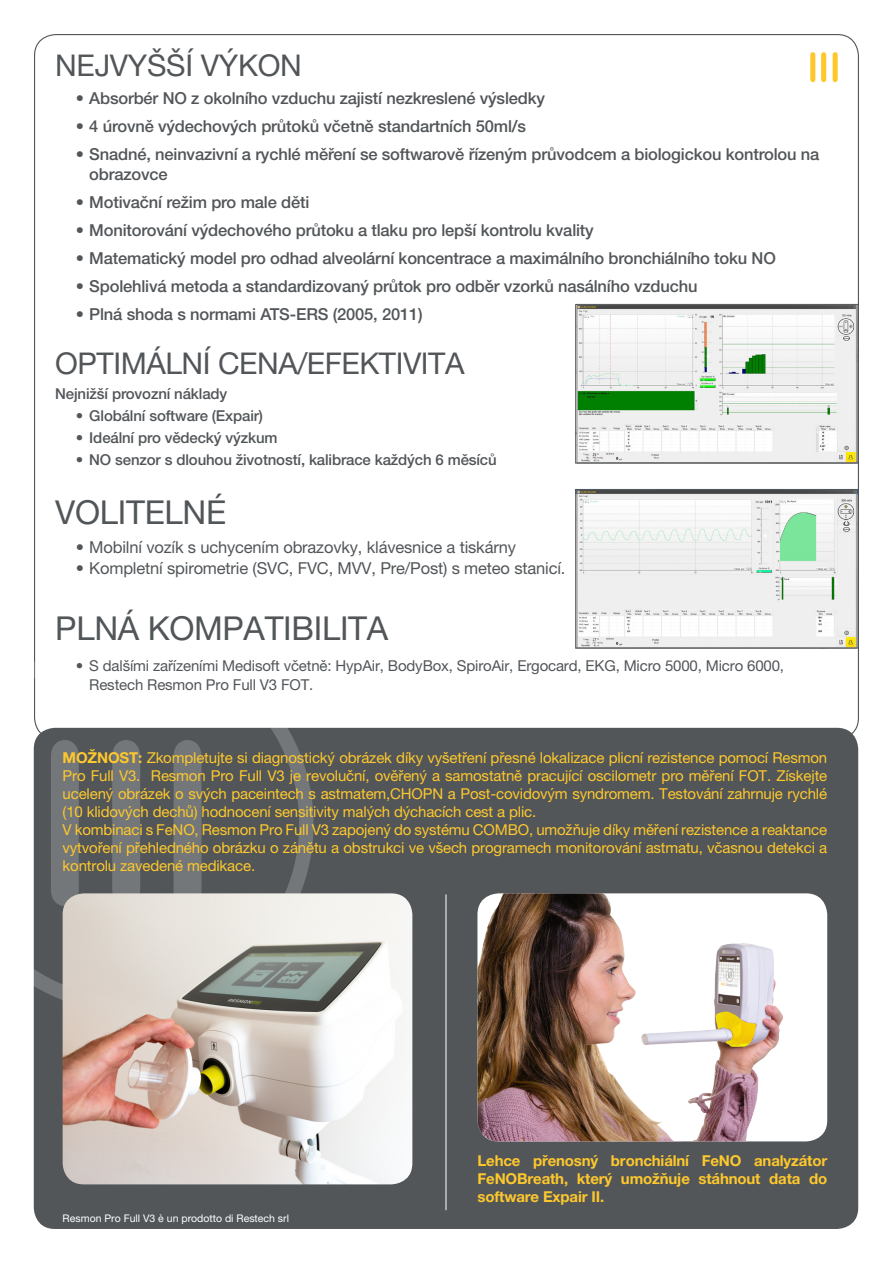
<style>
.page{position:relative;width:893px;height:1263px;background:#fff}
.page>*{position:absolute;margin:0;border:0;box-sizing:border-box;transform-origin:0 0}
.t1{font:33px "Helvetica Neue LT Pro";letter-spacing:-.01em;color:#525659}
.t2{font:30px "Helvetica Neue LT Pro";letter-spacing:-.015em;color:#525659}
.t3{font:500 16.5px/19.5px "Helvetica Neue LT Pro";letter-spacing:-.01em;color:#525659}
.t4{font:16.5px "Helvetica Neue LT Pro";letter-spacing:-.01em;color:#525659}
.t5{font:15px/18px "Helvetica Neue LT Pro";letter-spacing:-.01em;color:#fec82d;text-align:justify}
.t6{font:500 15px "Helvetica Neue LT Pro";letter-spacing:-.01em;color:#525659}
.t7{font:15px/19.5px "Helvetica Neue LT Pro";letter-spacing:-.01em;color:#525659}
.t8{font:700 15px/18px "Helvetica Neue LT Pro";letter-spacing:-.01em;color:#fec82d;text-align:justify}
.t9{font:10.5px "Helvetica Neue LT Pro";color:#fff}
.s1{font-weight:700}
</style>
<div class="page">
<div style="left:34px;top:728px;width:824px;height:501px;background:#525659;border-radius:21px"></div>
<svg style="left:33px;top:636px;width:281px;height:376px"></svg>
<div style="left:51px;top:740px;width:28px;height:166px;background:#737779"></div>
<div style="left:112px;top:740px;width:28px;height:153px;background:#737779"></div>
<div style="left:174px;top:740px;width:28px;height:153px;background:#737779"></div>
<img style="left:63px;top:893px;width:349px;height:291px">
<img style="left:477px;top:893px;width:348px;height:248px">
<div style="left:810px;top:55px;width:5px;height:25px;background:#fec82d"></div>
<div style="left:821px;top:55px;width:5px;height:25px;background:#fec82d"></div>
<div style="left:833px;top:55px;width:5px;height:25px;background:#fec82d"></div>
<hr style="left:446px;top:894px;width:1px;height:316px;background:#fff">
<img style="left:577px;top:306px;width:279px;height:155px">
<div style="left:575px;top:304px;width:283px;height:159px;border:1px solid #525659"></div>
<img style="left:577px;top:491px;width:279px;height:155px">
<div style="left:575px;top:489px;width:283px;height:159px;border:1px solid #525659"></div>
<p class="t2" style="left:55px;top:48px;width:248px">NEJVYŠŠÍ VÝKON</p>
<p class="t3" style="left:76px;top:88px;width:471px">• Absorbér NO z okolního vzduchu zajistí nezkreslené výsledky</p>
<p class="t3" style="left:76px;top:116px;width:452px">• 4 úrovně výdechových průtoků včetně standartních 50ml/s</p>
<p class="t3" style="left:89px;top:144px;width:731px;text-indent:-14px">• Snadné, neinvazivní a rychlé měření se softwarově řízeným průvodcem a biologickou kontrolou na obrazovce</p>
<p class="t3" style="left:76px;top:192px;width:235px">• Motivační režim pro male děti</p>
<p class="t3" style="left:76px;top:220px;width:520px">• Monitorování výdechového průtoku a tlaku pro lepší kontrolu kvality</p>
<p class="t3" style="left:76px;top:248px;width:702px">• Matematický model pro odhad alveolární koncentrace a maximálního bronchiálního toku NO</p>
<p class="t3" style="left:76px;top:276px;width:623px">• Spolehlivá metoda a standardizovaný průtok pro odběr vzorků nasálního vzduchu</p>
<p class="t3" style="left:76px;top:304px;width:348px">• Plná shoda s normami ATS-ERS (2005, 2011)</p>
<p class="t2" style="left:55px;top:345px;width:411px">OPTIMÁLNÍ CENA/EFEKTIVITA</p>
<p class="t6" style="left:55px;top:385px;width:174px">Nejnižší provozní náklady</p>
<p class="t6" style="left:76px;top:407px;width:189px">• Globální software (Expair)</p>
<p class="t6" style="left:76px;top:429px;width:203px">• Ideální pro vědecký výzkum</p>
<p class="t6" style="left:76px;top:451px;width:422px">• NO senzor s dlouhou životností, kalibrace každých 6 měsíců</p>
<p class="t1" style="left:55px;top:493px;width:172px">VOLITELNÉ</p>
<p class="t4" style="left:76px;top:538px;width:442px">• Mobilní vozík s uchycením obrazovky, klávesnice a tiskárny</p>
<p class="t4" style="left:76px;top:558px;width:491px">• Kompletní spirometrie (SVC, FVC, MVV, Pre/Post) s meteo stanicí.</p>
<p class="t1" style="left:55px;top:608px;width:334px">PLNÁ KOMPATIBILITA</p>
<p class="t7" style="left:89px;top:655px;width:696px;text-indent:-14px">• S dalšími zařízeními Medisoft včetně: HypAir, BodyBox, SpiroAir, Ergocard, EKG, Micro 5000, Micro 6000,<br>Restech Resmon Pro Full V3 FOT.</p>
<p class="t5" style="left:63px;top:748px;width:766px"><span class="s1">MOŽNOST:</span> Zkompletujte si diagnostický obrázek díky vyšetření přesné lokalizace plicní rezistence pomocí Resmon Pro Full V3. Resmon Pro Full V3 je revoluční, ověřený a samostatně pracující oscilometr pro měření FOT. Získejte ucelený obrázek o svých paceintech s astmatem,CHOPN a Post-covidovým syndromem. Testování zahrnuje rychlé (10 klidových dechů) hodnocení sensitivity malých dýchacích cest a plic.</p>
<p class="t5" style="left:63px;top:820px;width:766px">V kombinaci s FeNO, Resmon Pro Full V3 zapojený do systému COMBO, umožňuje díky měření rezistence a reaktance vytvoření přehledného obrázku o zánětu a obstrukci ve všech programech monitorování astmatu, včasnou detekci a kontrolu zavedené medikace.</p>
<p class="t9" style="left:63px;top:1212px;width:228px">Resmon Pro Full V3 è un prodotto di Restech srl</p>
<p class="t8" style="left:477px;top:1152px;width:351px">Lehce přenosný bronchiální FeNO analyzátor FeNOBreath, který umožňuje stáhnout data do software Expair II.</p>
</div>
